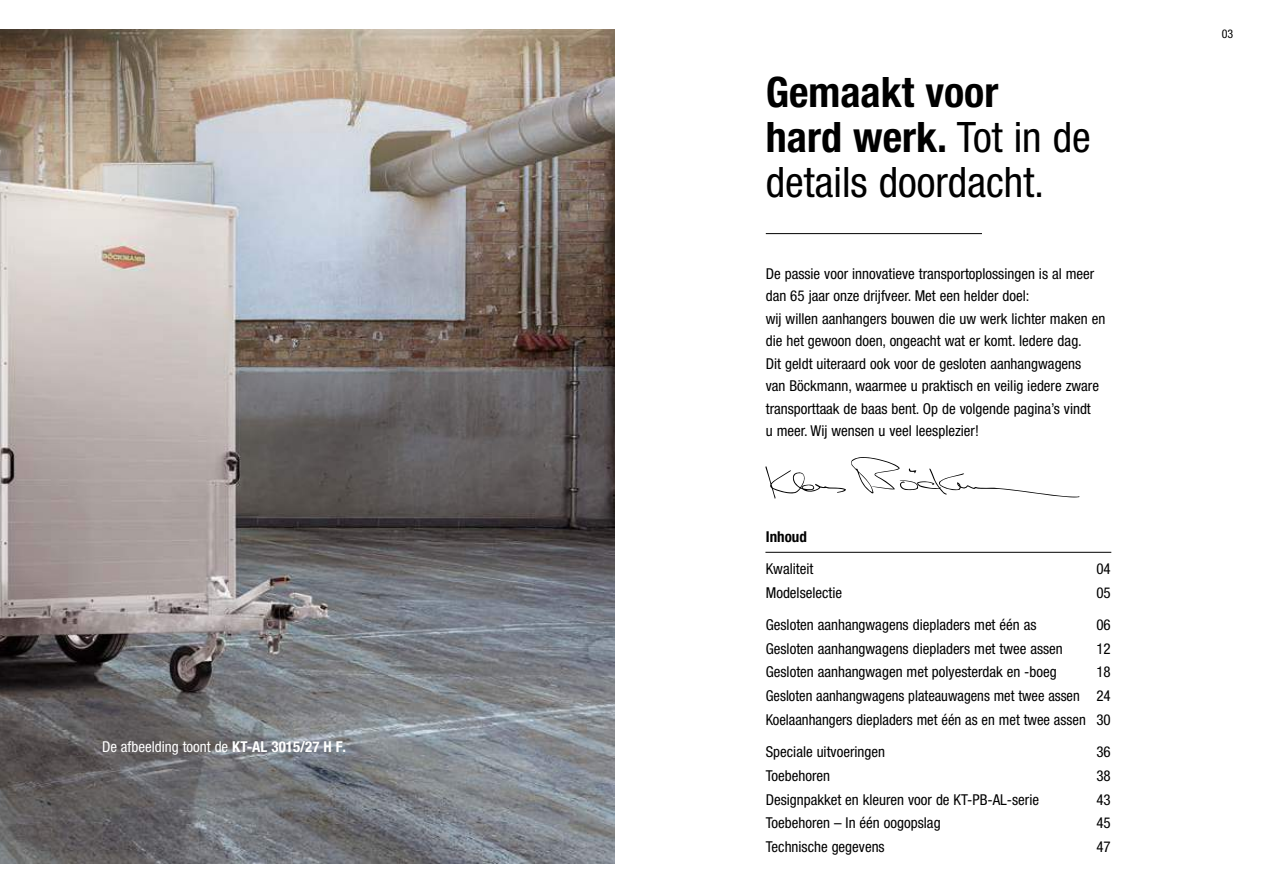
<style>
.page{position:relative;width:1263px;height:893px;background:#fff}
.page>*{position:absolute;margin:0;border:0;box-sizing:border-box;transform-origin:0 0}
.t1{font:condensed 42px/45px "Helvetica Neue LT Std";color:#000}
.t2{font:condensed 15px/22.5px "Helvetica Neue LT Std";color:#000}
.t3{font:condensed 15px "Helvetica Neue LT Std";color:#fff}
.t4{font:700 condensed 15px "Helvetica Neue LT Std";color:#000}
.t5{font:condensed 12px "Helvetica Neue LT Std";color:#000}
.s1{font-weight:700}
</style>
<div class="page">
<svg style="left:765px;top:457px;width:314px;height:42px"></svg>
<img style="left:0;top:30px;width:614px;height:833px">
<hr style="left:766px;top:233px;width:216px;height:1px;background:#000">
<hr style="left:765px;top:552px;width:346px;height:1px;background:#000">
<p class="t3" style="left:102px;top:737px;width:245px">De afbeelding toont de <span class="s1">KT-AL 3015/27 H F.</span></p>
<h1 class="t1" style="left:766px;top:69px;width:327px"><span class="s1">Gemaakt voor<br>hard werk.</span> Tot in de details doordacht.</h1>
<p class="t2" style="left:766px;top:262px;width:341px">De passie voor innovatieve transportoplossingen is al meer dan 65 jaar onze drijfveer. Met een helder doel:<br>wij willen aanhangers bouwen die uw werk lichter maken en die het gewoon doen, ongeacht wat er komt. Iedere dag.<br>Dit geldt uiteraard ook voor de gesloten aanhangwagens<br>van Böckmann, waarmee u praktisch en veilig iedere zware transporttaak de baas bent. Op de volgende pagina’s vindt<br>u meer. Wij wensen u veel leesplezier!</p>
<p class="t4" style="left:766px;top:527px;width:43px">Inhoud</p>
<p class="t2" style="left:766px;top:557px;width:49px">Kwaliteit</p>
<p class="t2" style="left:1096px;top:557px;width:16px">04</p>
<p class="t2" style="left:766px;top:581px;width:78px">Modelselectie</p>
<p class="t2" style="left:1096px;top:581px;width:16px">05</p>
<p class="t2" style="left:766px;top:613px;width:272px">Gesloten aanhangwagens diepladers met één as</p>
<p class="t2" style="left:1096px;top:613px;width:16px">06</p>
<p class="t2" style="left:766px;top:637px;width:299px">Gesloten aanhangwagens diepladers met twee assen</p>
<p class="t2" style="left:1096px;top:637px;width:16px">12</p>
<p class="t2" style="left:766px;top:661px;width:292px">Gesloten aanhangwagen met polyesterdak en -boeg</p>
<p class="t2" style="left:766px;top:660px;width:347px;line-height:23.7px;text-align:justify;text-indent:331px">18<br>Gesloten aanhangwagens plateauwagens met twee assen 24<br>Koelaanhangers diepladers met één as en met twee assen 30</p>
<p class="t2" style="left:766px;top:740px;width:121px">Speciale uitvoeringen</p>
<p class="t2" style="left:1096px;top:740px;width:16px">36</p>
<p class="t2" style="left:766px;top:764px;width:66px">Toebehoren</p>
<p class="t2" style="left:1096px;top:764px;width:16px">38</p>
<p class="t2" style="left:766px;top:788px;width:275px">Designpakket en kleuren voor de KT-PB-AL-serie</p>
<p class="t2" style="left:1096px;top:788px;width:16px">43</p>
<p class="t2" style="left:766px;top:812px;width:176px">Toebehoren – In één oogopslag</p>
<p class="t2" style="left:1096px;top:812px;width:16px">45</p>
<p class="t2" style="left:766px;top:835px;width:120px">Technische gegevens</p>
<p class="t2" style="left:1096px;top:835px;width:16px">47</p>
<p class="t5" style="left:1222px;top:27px;width:13px">03</p>
</div>
